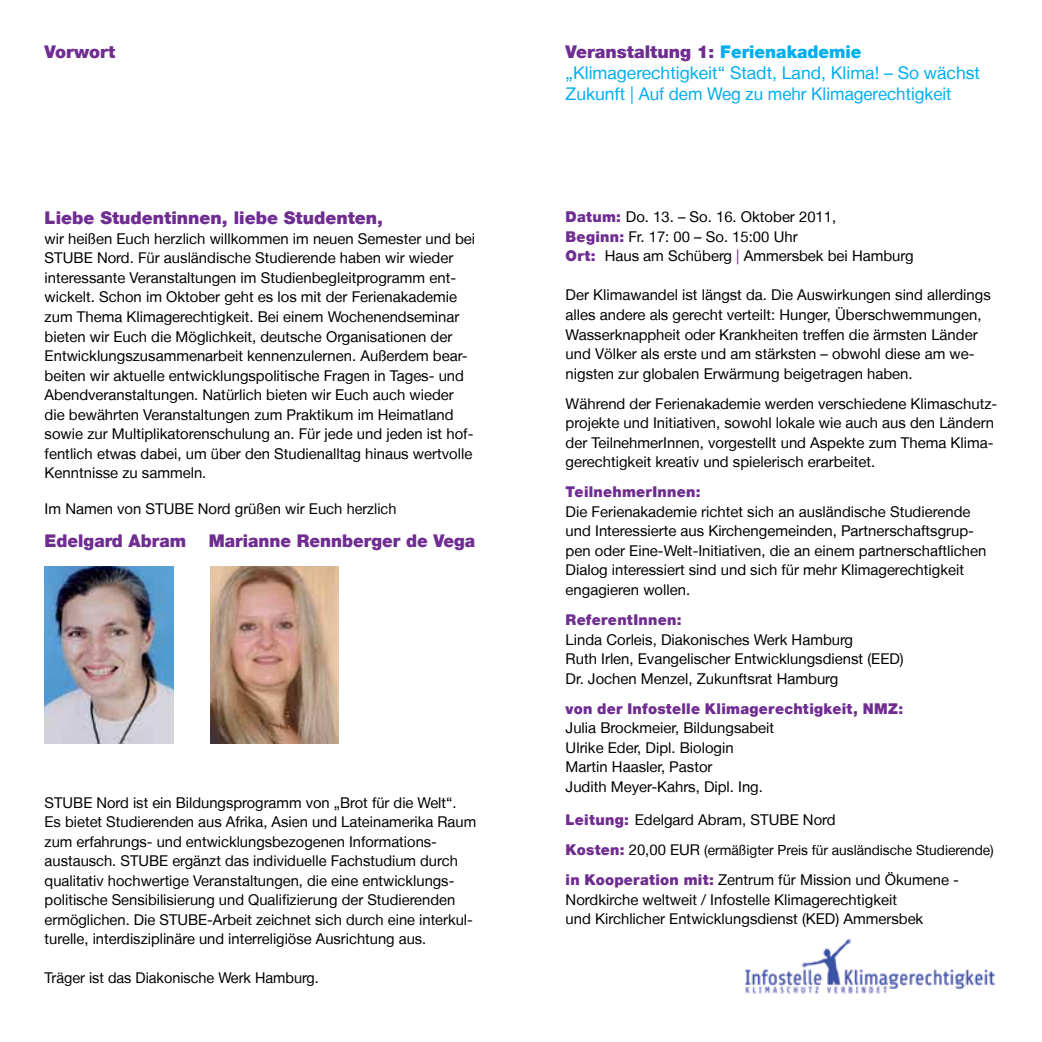
<style>
.page{position:relative;width:1042px;height:1042px;background:#fff}
.page>*{position:absolute;margin:0;border:0;box-sizing:border-box;transform-origin:0 0}
.t1{font:17.5px/21px "Helvetica Neue LT";color:#00aeef}
.t2{font:900 17.5px "Helvetica Neue LT";color:#6f2c91}
.t3{font:14.88px/19.6px "Helvetica Neue LT";color:#000}
.t4{font:900 14.88px "Helvetica Neue LT";letter-spacing:.02em;color:#6f2c91}
.t5{font:14px "Helvetica Neue LT";color:#000}
.s1{font-weight:900;color:#6f2c91}
.s2{font-weight:900}
.s3{color:#6f2c91}
.s4{font-weight:900;font-size:14.88px;color:#6f2c91}
.s5{font-size:14.88px}
</style>
<div class="page">
<img style="left:745px;top:938px;width:250px;height:56px">
<img style="left:45px;top:566px;width:128px;height:177px">
<img style="left:210px;top:566px;width:129px;height:177px">
<p class="t2" style="left:45px;top:41px;width:72px">Vorwort</p>
<p class="t1" style="left:566px;top:41px;width:416px"><span class="s1">Veranstaltung 1:</span> <span class="s2">Ferienakademie </span>„Klimagerechtigkeit“ Stadt, Land, Klima! – So wächst<br>Zukunft | Auf dem Weg zu mehr Klimagerechtigkeit</p>
<p class="t2" style="left:45px;top:208px;width:340px">Liebe Studentinnen, liebe Studenten,</p>
<p class="t3" style="left:45px;top:229px;width:432px">wir heißen Euch herzlich willkommen im neuen Semester und bei STUBE Nord. Für ausländische Studierende haben wir wieder interessante Veranstaltungen im Studienbegleitprogramm ent&shy;wickelt. Schon im Oktober geht es los mit der Ferienakademie zum Thema Klimagerechtigkeit. Bei einem Wochenendseminar bieten wir Euch die Möglichkeit, deutsche Organisationen der Entwicklungszusammenarbeit kennenzulernen. Außerdem bear&shy;beiten wir aktuelle entwicklungspolitische Fragen in Tages- und Abendveranstaltungen. Natürlich bieten wir Euch auch wieder die bewährten Veranstaltungen zum Praktikum im Heimatland sowie zur Multiplikatorenschulung an. Für jede und jeden ist hof&shy;fentlich etwas dabei, um über den Studienalltag hinaus wertvolle Kenntnisse zu sammeln.</p>
<p class="t3" style="left:45px;top:498px;width:353px">Im Namen von STUBE Nord grüßen wir Euch herzlich</p>
<p class="t2" style="left:45px;top:530px;width:143px">Edelgard Abram</p>
<p class="t2" style="left:209px;top:530px;width:268px">Marianne Rennberger de Vega</p>
<p class="t3" style="left:45px;top:792px;width:433px">STUBE Nord ist ein Bildungsprogramm von „Brot für die Welt“.<br>Es bietet Studierenden aus Afrika, Asien und Lateinamerika Raum zum erfahrungs- und entwicklungsbezogenen Informations&shy;austausch. STUBE ergänzt das individuelle Fachstudium durch qualitativ hochwertige Veranstaltungen, die eine entwicklungs&shy;politische Sensibilisierung und Qualifizierung der Studierenden ermöglichen. Die STUBE-Arbeit zeichnet sich durch eine interkul&shy;turelle, interdisziplinäre und interreligiöse Ausrichtung aus.</p>
<p class="t3" style="left:45px;top:968px;width:276px">Träger ist das Diakonische Werk Hamburg.</p>
<p class="t3" style="left:566px;top:207px;width:349px"><span class="s1">Datum:</span> Do. 13. – So. 16. Oktober 2011,<br><span class="s1">Beginn:</span> Fr. 17: 00 – So. 15:00 Uhr<br><span class="s1">Ort:</span> Haus am Schüberg <span class="s3">|</span> Ammersbek bei Hamburg</p>
<p class="t3" style="left:566px;top:285px;width:427px">Der Klimawandel ist längst da. Die Auswirkungen sind allerdings alles andere als gerecht verteilt: Hunger, Überschwemmungen, Wasserknappheit oder Krankheiten treffen die ärmsten Länder und Völker als erste und am stärksten – obwohl diese am we&shy;nigsten zur globalen Erwärmung beigetragen haben.</p>
<p class="t3" style="left:566px;top:393px;width:433px">Während der Ferienakademie werden verschiedene Klimaschutz&shy;projekte und Initiativen, sowohl lokale wie auch aus den Ländern der TeilnehmerInnen, vorgestellt und Aspekte zum Thema Klima&shy;gerechtigkeit kreativ und spielerisch erarbeitet.</p>
<p class="t4" style="left:566px;top:483px;width:136px">TeilnehmerInnen:</p>
<p class="t3" style="left:566px;top:501px;width:422px">Die Ferienakademie richtet sich an ausländische Studierende und Interessierte aus Kirchengemeinden, Partnerschaftsgrup&shy;pen oder Eine-Welt-Initiativen, die an einem partnerschaftlichen Dialog interessiert sind und sich für mehr Klimagerechtigkeit engagieren wollen.</p>
<p class="t4" style="left:566px;top:611px;width:117px">ReferentInnen:</p>
<p class="t3" style="left:566px;top:629px;width:340px">Linda Corleis, Diakonisches Werk Hamburg<br>Ruth Irlen, Evangelischer Entwicklungsdienst (EED)<br>Dr. Jochen Menzel, Zukunftsrat Hamburg</p>
<p class="t4" style="left:566px;top:699px;width:339px">von der Infostelle Klimagerechtigkeit, NMZ:</p>
<p class="t3" style="left:566px;top:718px;width:210px">Julia Brockmeier, Bildungsabeit<br>Ulrike Eder, Dipl. Biologin<br>Martin Haasler, Pastor<br>Judith Meyer-Kahrs, Dipl. Ing.</p>
<p class="t3" style="left:566px;top:810px;width:271px"><span class="s1">Leitung:</span> Edelgard Abram, STUBE Nord</p>
<p class="t5" style="left:566px;top:842px;width:430px"><span class="s4">Kosten:</span> <span class="s5">20,00 EUR</span> (ermäßigter Preis für ausländische Studierende)</p>
<p class="t3" style="left:566px;top:870px;width:395px"><span class="s1">in Kooperation mit:</span> Zentrum für Mission und Ökumene -<br>Nordkirche weltweit / Infostelle Klimagerechtigkeit<br>und Kirchlicher Entwicklungsdienst (KED) Ammersbek</p>
</div>
